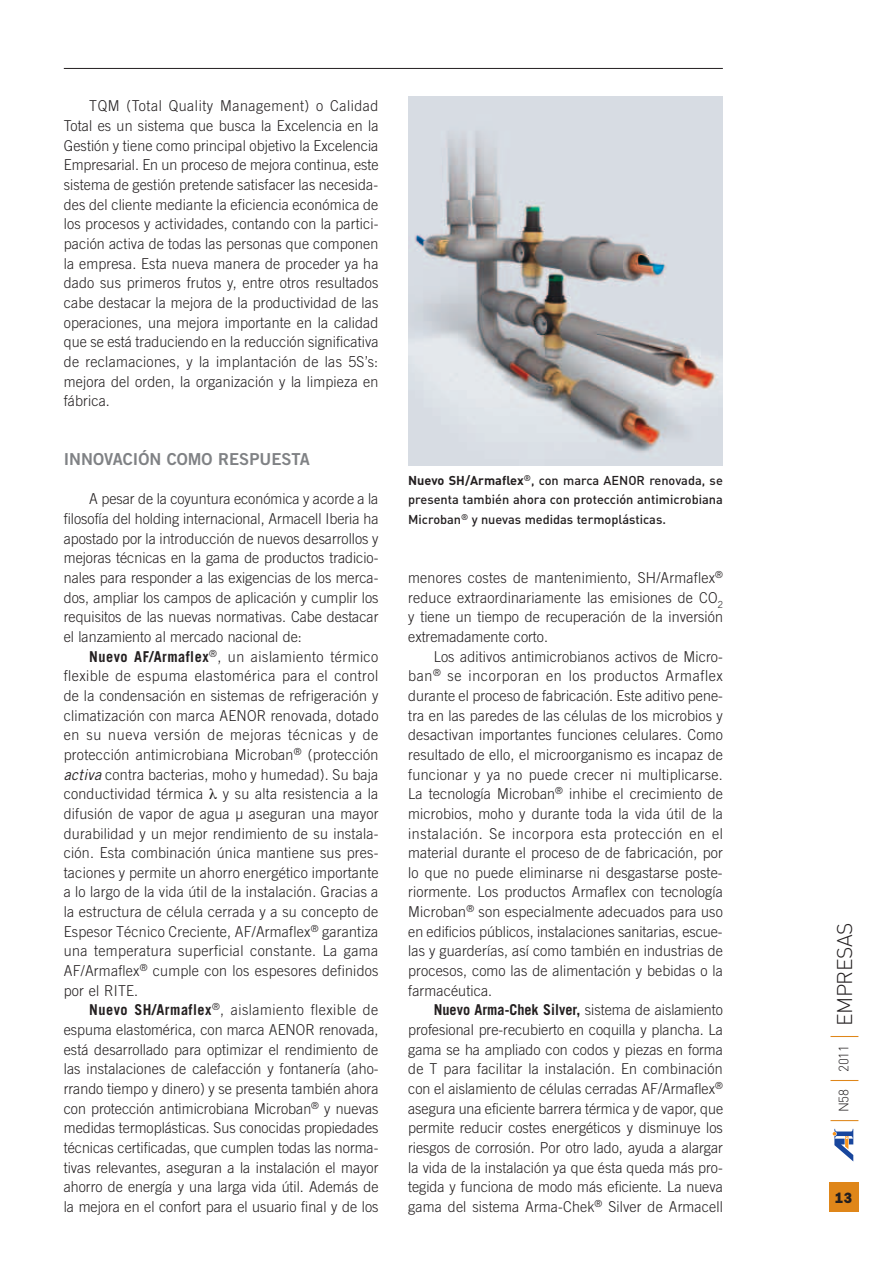
<style>
.page{position:relative;width:893px;height:1263px;background:#fff}
.page>*{position:absolute;margin:0;border:0;box-sizing:border-box;transform-origin:0 0}
.t1{font:21px "DIN Light Alternate";letter-spacing:-.02em;color:#231f20}
.t2{font:16.5px "Trade Gothic Bold Two";color:#808285}
.t3{font:300 15px/19.6px "Trade Gothic";letter-spacing:.01em;color:#231f20;text-align:justify;scale:.95 1}
.t4{font:800 15px "Franklin Gothic";color:#231f20;scale:.9 1}
.t5{font:12.75px/19.6px "DIN Medium Alternate";color:#231f20;text-align:justify}
.s1{font-weight:700}
.s2{font-weight:400;font-style:italic}
.s3{font-family:"DIN";font-weight:700}
</style>
<div class="page">
<hr style="left:64px;top:68px;width:659px;height:1px;background:#231f20">
<div style="left:829px;top:1182px;width:29px;height:30px;background:#df8619"></div>
<svg style="left:831px;top:1120px;width:27px;height:1px"></svg>
<svg style="left:831px;top:1080px;width:27px;height:1px"></svg>
<svg style="left:831px;top:1036px;width:27px;height:1px"></svg>
<svg style="left:832px;top:1128px;width:22px;height:34px"></svg>
<img style="left:408px;top:97px;width:315px;height:368px">
<p class="t3" style="left:64px;top:98px;width:333px;text-indent:26px">TQM (Total Quality Management) o Calidad Total es un sistema que busca la Excelencia en la Gestión y tiene como principal objetivo la Excelencia Empresarial. En un proceso de mejora continua, este sistema de gestión pretende satisfacer las necesida&shy;des del cliente mediante la eficiencia económica de los procesos y actividades, contando con la partici&shy;pación activa de todas las personas que componen la empresa. Esta nueva manera de proceder ya ha dado sus primeros frutos y, entre otros resultados cabe destacar la mejora de la productividad de las operaciones, una mejora importante en la calidad que se está traduciendo en la reducción significativa de reclamaciones, y la implantación de las 5S’s: mejora del orden, la organización y la limpieza en fábrica.</p>
<p class="t2" style="left:64px;top:453px;width:248px">INNOVACIÓN COMO RESPUESTA</p>
<p class="t3" style="left:64px;top:491px;width:333px;text-indent:26px">A pesar de la coyuntura económica y acorde a la filosofía del holding internacional, Armacell Iberia ha apostado por la introducción de nuevos desarrollos y mejoras técnicas en la gama de productos tradicio&shy;nales para responder a las exigencias de los merca&shy;dos, ampliar los campos de aplicación y cumplir los requisitos de las nuevas normativas. Cabe destacar el lanzamiento al mercado nacional de:</p>
<p class="t3" style="left:64px;top:648px;width:333px;text-indent:26px"><span class="s1">Nuevo AF/Armaflex</span><sup>®</sup>, un aislamiento térmico flexible de espuma elastomérica para el control de la condensación en sistemas de refrigeración y climatización con marca AENOR renovada, dotado en su nueva versión de mejoras técnicas y de protección antimicrobiana Microban<sup>®</sup> (protección <span class="s2">activa</span> contra bacterias, moho y humedad). Su baja conductividad térmica</p>
<p class="t3" style="left:64px;top:785px;width:333px;text-indent:159px">y su alta resistencia a la difusión de vapor de agua µ aseguran una mayor durabilidad y un mejor rendimiento de su instala&shy;ción. Esta combinación única mantiene sus pres&shy;taciones y permite un ahorro energético importante a lo largo de la vida útil de la instalación. Gracias a la estructura de célula cerrada y a su concepto de Espesor Técnico Creciente, AF/Armaflex<sup>®</sup> garantiza una temperatura superficial constante. La gama AF/Armaflex<sup>®</sup> cumple con los espesores definidos por el RITE.</p>
<p class="t3" style="left:64px;top:1001px;width:333px;text-indent:26px"><span class="s1">Nuevo SH/Armaflex</span><sup>®</sup>, aislamiento flexible de espuma elastomérica, con marca AENOR renovada, está desarrollado para optimizar el rendimiento de las instalaciones de calefacción y fontanería (aho&shy;rrando tiempo y dinero) y se presenta también ahora con protección antimicrobiana Microban<sup>®</sup> y nuevas medidas termoplásticas. Sus conocidas propiedades técnicas certificadas, que cumplen todas las norma&shy;tivas relevantes, aseguran a la instalación el mayor ahorro de energía y una larga vida útil. Además de la mejora en el confort para el usuario final y de los</p>
<p class="t5" style="left:408px;top:472px;width:316px"><span class="s3">Nuevo SH/Armaflex</span><sup>®</sup>, con marca AENOR renovada, se presenta también ahora con protección antimicrobiana Microban<sup>®</sup> y nuevas medidas termoplásticas.</p>
<p class="t3" style="left:408px;top:569px;width:333px">menores costes de mantenimiento, SH/Armaflex<sup>® </sup>reduce extraordinariamente las emisiones de CO<sub>2 </sub>y tiene un tiempo de recuperación de la inversión extremadamente corto.</p>
<p class="t3" style="left:408px;top:648px;width:333px;text-indent:26px">Los aditivos antimicrobianos activos de Micro&shy;ban<sup>®</sup> se incorporan en los productos Armaflex durante el proceso de fabricación. Este aditivo pene&shy;tra en las paredes de las células de los microbios y desactivan importantes funciones celulares. Como resultado de ello, el microorganismo es incapaz de funcionar y ya no puede crecer ni multiplicarse.<br>La tecnología Microban<sup>®</sup> inhibe el crecimiento de microbios, moho y durante toda la vida útil de la instalación. Se incorpora esta protección en el material durante el proceso de de fabricación, por lo que no puede eliminarse ni desgastarse poste&shy;riormente. Los productos Armaflex con tecnología Microban<sup>®</sup> son especialmente adecuados para uso en edificios públicos, instalaciones sanitarias, escue&shy;las y guarderías, así como también en industrias de procesos, como las de alimentación y bebidas o la farmacéutica.</p>
<p class="t3" style="left:408px;top:1001px;width:333px;text-indent:26px"><span class="s1">Nuevo Arma-Chek Silver,</span> sistema de aislamiento profesional pre-recubierto en coquilla y plancha. La gama se ha ampliado con codos y piezas en forma de T para facilitar la instalación. En combinación con el aislamiento de células cerradas AF/Armaflex<sup>® </sup>asegura una eficiente barrera térmica y de vapor, que permite reducir costes energéticos y disminuye los riesgos de corrosión. Por otro lado, ayuda a alargar la vida de la instalación ya que ésta queda más pro&shy;tegida y funciona de modo más eficiente. La nueva gama del sistema Arma-Chek<sup>®</sup> Silver de Armacell</p>
<h1 class="t1" style="left:837px;top:1112px;width:191px;rotate:-90deg"><sup>N58</sup> <sup>2011</sup> EMPRESAS</h1>
<p class="t4" style="left:835px;top:1193px;width:20px">13</p>
</div>
